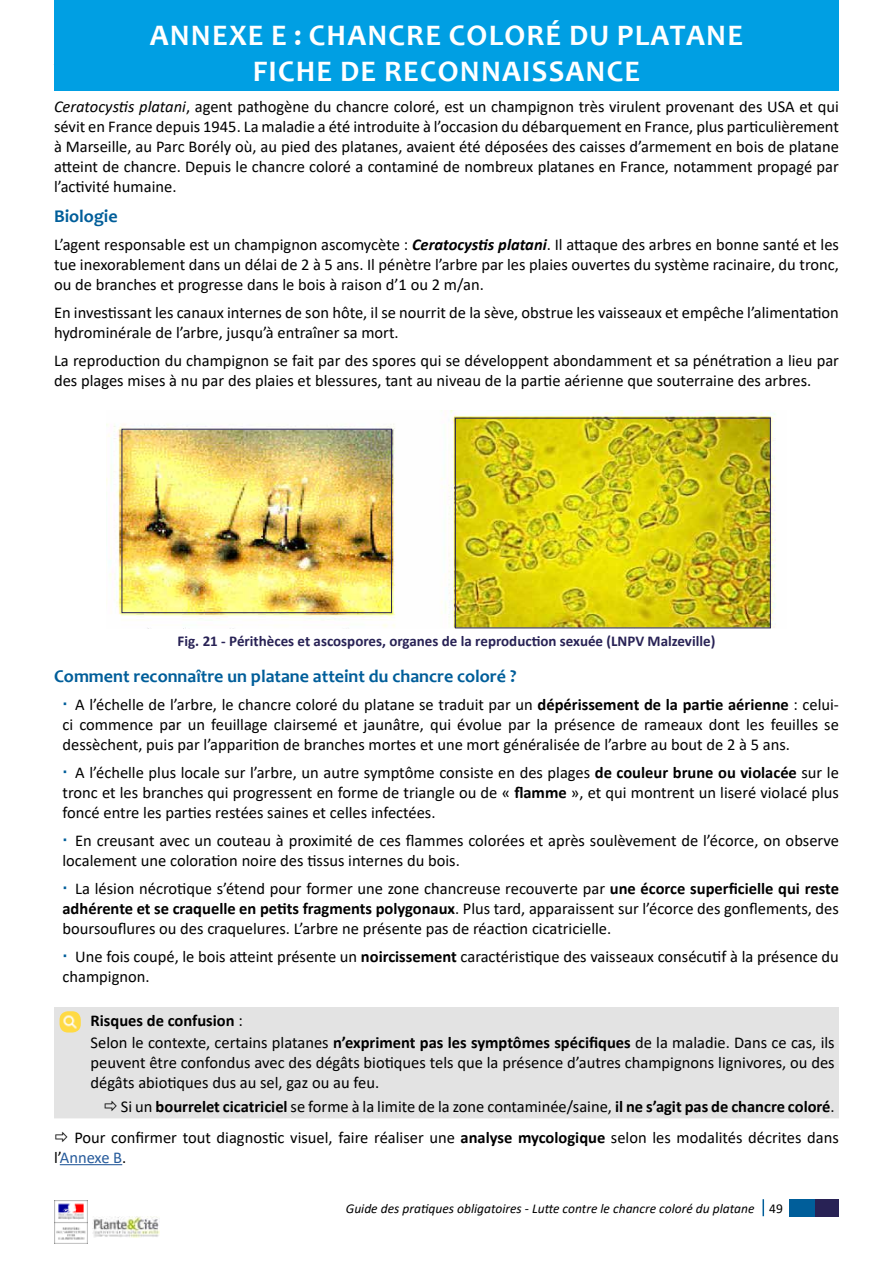
<style>
.page{position:relative;width:893px;height:1263px;background:#fff}
.page>*{position:absolute;margin:0;border:0;box-sizing:border-box;transform-origin:0 0}
.t1{font:700 30px/36px "Candara";letter-spacing:.04em;color:#fff;text-align:center}
.t2{font:700 18px "Candara";color:#005e9a}
.t3{font:16.5px/19.8px "Calibri";color:#000}
.t4{font:16.5px "Calibri";color:#275b9b}
.t5{font:700 15px "Calibri";color:#282255}
.t6{font:italic 13.5px "Calibri";color:#000}
.s1{font-style:italic}
.s2{font-weight:700;font-style:italic}
.s3{font-weight:700}
.s4{color:#000}
.s5{font-style:normal}
</style>
<div class="page">
<div style="left:813px;top:1199px;width:26px;height:17px;background:#282255"></div>
<div style="left:789px;top:1199px;width:25px;height:17px;background:#005e9a"></div>
<svg style="left:762px;top:1199px;width:2px;height:17px"></svg>
<img style="left:92px;top:1216px;width:68px;height:21px">
<img style="left:54px;top:1201px;width:34px;height:42px">
<div style="left:54px;top:0;width:785px;height:90px;background:#009fe3"></div>
<img style="left:107px;top:410px;width:669px;height:218px">
<hr style="left:60px;top:1164px;width:62px;height:1px;background:#275b9b">
<div style="left:54px;top:1007px;width:785px;height:111px;background:#e3e3e3"></div>
<img style="left:60px;top:1011px;width:21px;height:21px">
<div style="left:122px;top:429px;width:270px;height:184px;border:1px solid #282255"></div>
<div style="left:455px;top:418px;width:316px;height:210px;border:1px solid #282255"></div>
<svg style="left:105px;top:1101px;width:12px;height:10px"></svg>
<h1 class="t1" style="left:150px;top:17px;width:595px">ANNEXE E : CHANCRE COLORÉ DU PLATANE<br>FICHE DE RECONNAISSANCE</h1>
<p class="t3" style="left:54px;top:97px;width:786px;text-align:justify"><span class="s1">Ceratocystis platani</span>, agent pathogène du chancre coloré, est un champignon très virulent provenant des USA et qui sévit en France depuis 1945. La maladie a été introduite à l’occasion du débarquement en France, plus particulièrement à Marseille, au Parc Borély où, au pied des platanes, avaient été déposées des caisses d’armement en bois de platane atteint de chancre. Depuis le chancre coloré a contaminé de nombreux platanes en France, notamment propagé par l’activité humaine.</p>
<p class="t2" style="left:54px;top:204px;width:65px">Biologie</p>
<p class="t3" style="left:54px;top:234px;width:786px;text-align:justify">L’agent responsable est un champignon ascomycète : <span class="s2">Ceratocystis platani</span>. Il attaque des arbres en bonne santé et les tue inexorablement dans un délai de 2 à 5 ans. Il pénètre l’arbre par les plaies ouvertes du système racinaire, du tronc, ou de branches et progresse dans le bois à raison d’1 ou 2 m/an.</p>
<p class="t3" style="left:54px;top:302px;width:786px">En investissant les canaux internes de son hôte, il se nourrit de la sève, obstrue les vaisseaux et empêche l’alimentation hydrominérale de l’arbre, jusqu’à entraîner sa mort.</p>
<p class="t3" style="left:54px;top:350px;width:786px">La reproduction du champignon se fait par des spores qui se développent abondamment et sa pénétration a lieu par des plages mises à nu par des plaies et blessures, tant au niveau de la partie aérienne que souterraine des arbres.</p>
<p class="t5" style="left:178px;top:630px;width:539px">Fig. 21 - Périthèces et ascospores, organes de la reproduction sexuée (LNPV Malzeville)</p>
<p class="t2" style="left:54px;top:665px;width:464px">Comment reconnaître un platane atteint du chancre coloré ?</p>
<p class="t3" style="left:63px;top:694px;width:778px;text-align:justify;text-indent:13px">A l’échelle de l’arbre, le chancre coloré du platane se traduit par un <span class="s3">dépérissement de la partie aérienne</span> : celui&shy;ci commence par un feuillage clairsemé et jaunâtre, qui évolue par la présence de rameaux dont les feuilles se dessèchent, puis par l’apparition de branches mortes et une mort généralisée de l’arbre au bout de 2 à 5 ans.</p>
<p class="t3" style="left:63px;top:762px;width:778px;text-align:justify;text-indent:13px">A l’échelle plus locale sur l’arbre, un autre symptôme consiste en des plages <span class="s3">de couleur brune ou violacée</span> sur le tronc et les branches qui progressent en forme de triangle ou de « <span class="s3">flamme</span> », et qui montrent un liseré violacé plus foncé entre les parties restées saines et celles infectées.</p>
<p class="t3" style="left:63px;top:830px;width:778px;text-indent:13px">En creusant avec un couteau à proximité de ces flammes colorées et après soulèvement de l’écorce, on observe localement une coloration noire des tissus internes du bois.</p>
<p class="t3" style="left:63px;top:878px;width:778px;text-align:justify;text-indent:13px">La lésion nécrotique s’étend pour former une zone chancreuse recouverte par <span class="s3">une écorce superficielle qui reste adhérente et se craquelle en petits fragments polygonaux</span>. Plus tard, apparaissent sur l’écorce des gonflements, des boursouflures ou des craquelures. L’arbre ne présente pas de réaction cicatricielle.</p>
<p class="t3" style="left:63px;top:946px;width:778px;text-indent:13px">Une fois coupé, le bois atteint présente un <span class="s3">noircissement</span> caractéristique des vaisseaux consécutif à la présence du champignon.</p>
<p class="t3" style="left:91px;top:1008px;width:746px;line-height:22.8px"><span class="s3">Risques de confusion</span> :<br>Selon le contexte, certains platanes <span class="s3">n’expriment pas les symptômes spécifiques</span> de la maladie. Dans ce cas, ils</p>
<p class="t3" style="left:91px;top:1052px;width:746px">peuvent être confondus avec des dégâts biotiques tels que la présence d’autres champignons lignivores, ou des dégâts abiotiques dus au sel, gaz ou au feu.</p>
<p class="t3" style="left:74px;top:1091px;width:766px;line-height:30.9px;text-align:right">Si un <span class="s3">bourrelet cicatriciel</span> se forme à la limite de la zone contaminée/saine, <span class="s3">il ne s’agit pas de chancre coloré</span>.<br>Pour confirmer tout diagnostic visuel, faire réaliser une <span class="s3">analyse mycologique</span> selon les modalités décrites dans</p>
<p class="t4" style="left:54px;top:1146px;width:74px"><span class="s4">l’</span>Annexe B<span class="s4">.</span></p>
<p class="t6" style="left:346px;top:1199px;width:439px">Guide des pratiques obligatoires - Lutte contre le chancre coloré du platane <span class="s5">49</span></p>
</div>
